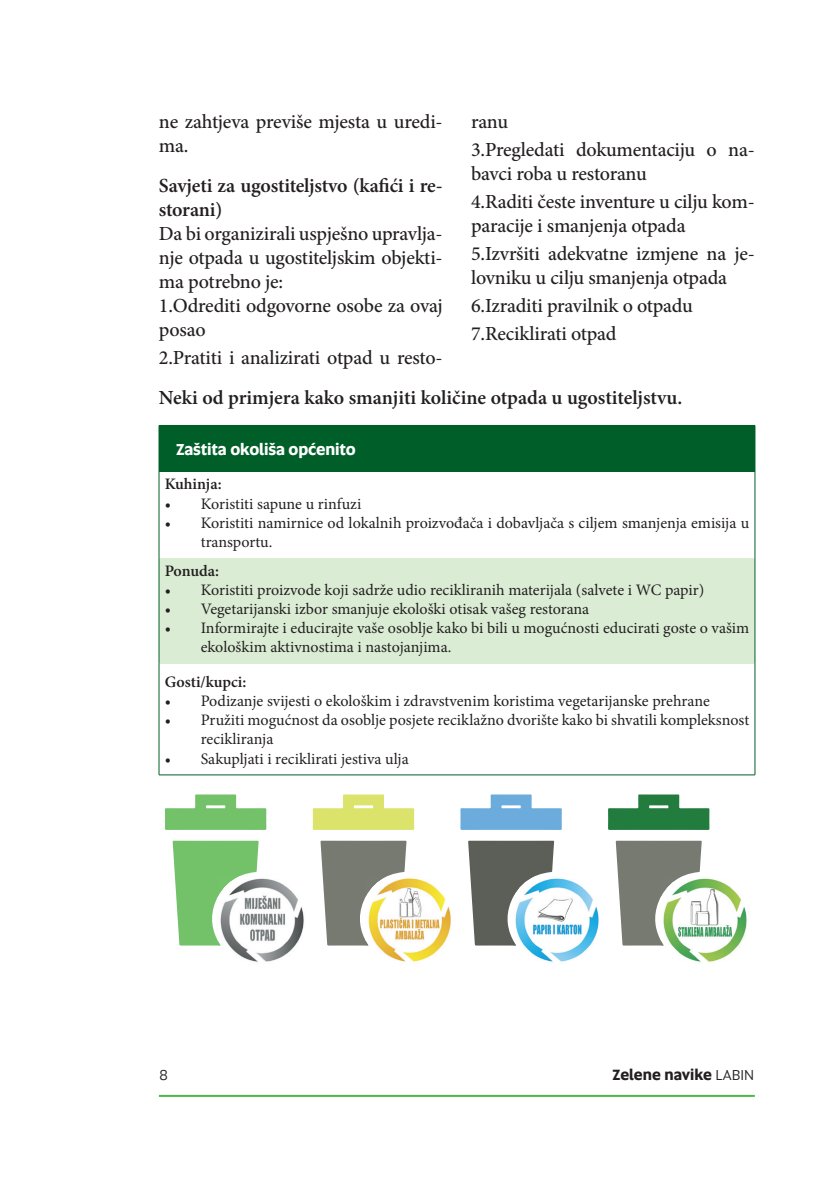
<style>
.page{position:relative;width:840px;height:1191px;background:#fff}
.page>*{position:absolute;margin:0;border:0;box-sizing:border-box;transform-origin:0 0}
.t1{font:500 20px/24px "Minion Pro";letter-spacing:-.01em;color:#231f20}
.t2{font:600 20px/24px "Minion Pro";letter-spacing:-.005em;color:#231f20}
.t3{font:16px/19.2px "Minion Pro";color:#231f20}
.tekst_table_-_big{font:600 16px "Minion Pro";color:#231f20}
.tekst_table_-_big-2{font:700 16px "Altis";letter-spacing:-.01em;color:#fff}
.t4{font:700 15px "Altis";color:#231f20}
.t5{font:15px "Altis";color:#231f20}
.s1{font-weight:400}
</style>
<div class="page">
<hr style="left:159px;top:1094px;width:595px;height:2px;background:#4cb848">
<div style="left:159px;top:425px;width:595px;height:47px;background:#005f29"></div>
<div style="left:159px;top:558px;width:595px;height:106px;background:#daecd4"></div>
<hr style="left:754px;top:425px;width:1px;height:47px;background:#005f29">
<hr style="left:159px;top:472px;width:1px;height:86px;background:#005f29">
<hr style="left:754px;top:472px;width:1px;height:86px;background:#005f29">
<hr style="left:159px;top:558px;width:1px;height:106px;background:#005f29">
<hr style="left:754px;top:558px;width:1px;height:106px;background:#005f29">
<hr style="left:159px;top:664px;width:1px;height:111px;background:#005f29">
<hr style="left:754px;top:664px;width:1px;height:111px;background:#005f29">
<hr style="left:159px;top:774px;width:595px;height:1px;background:#005f29">
<svg style="left:172px;top:840px;width:86px;height:105px;background:#82c87a"></svg>
<svg style="left:165px;top:794px;width:101px;height:36px"></svg>
<img style="left:217px;top:876px;width:87px;height:86px">
<img style="left:219px;top:878px;width:84px;height:84px;border-radius:42px">
<img style="left:217px;top:876px;width:22px;height:69px">
<svg style="left:320px;top:840px;width:86px;height:105px;background:#858880"></svg>
<svg style="left:312px;top:794px;width:102px;height:36px"></svg>
<img style="left:365px;top:876px;width:86px;height:86px">
<img style="left:367px;top:878px;width:84px;height:84px;border-radius:42px">
<img style="left:365px;top:876px;width:22px;height:69px">
<svg style="left:468px;top:840px;width:86px;height:105px;background:#6d7068"></svg>
<svg style="left:460px;top:794px;width:101px;height:36px"></svg>
<img style="left:513px;top:876px;width:86px;height:86px">
<img style="left:515px;top:878px;width:84px;height:84px;border-radius:42px">
<img style="left:513px;top:876px;width:21px;height:69px">
<svg style="left:615px;top:840px;width:86px;height:105px;background:#858880"></svg>
<svg style="left:608px;top:794px;width:101px;height:36px"></svg>
<img style="left:660px;top:876px;width:87px;height:86px">
<img style="left:662px;top:878px;width:84px;height:84px;border-radius:42px">
<img style="left:660px;top:876px;width:22px;height:69px">
<p class="t1" style="left:159px;top:110px;width:285px">ne zahtjeva previše mjesta u uredi&shy;ma.</p>
<p class="t2" style="left:159px;top:173px;width:285px">Savjeti za ugostiteljstvo (kafići i re&shy;storani)</p>
<p class="t1" style="left:159px;top:222px;width:285px;text-align:justify">Da bi organizirali uspješno upravlja&shy;nje otpada u ugostiteljskim objekti&shy;ma potrebno je:</p>
<p class="t1" style="left:159px;top:294px;width:285px">1.Odrediti odgovorne osobe za ovaj posao</p>
<p class="t1" style="left:159px;top:346px;width:285px">2.Pratiti i analizirati otpad u resto-</p>
<p class="t1" style="left:471px;top:110px;width:39px">ranu</p>
<p class="t1" style="left:471px;top:138px;width:285px">3.Pregledati dokumentaciju o na&shy;bavci roba u restoranu</p>
<p class="t1" style="left:471px;top:190px;width:285px">4.Raditi česte inventure u cilju kom&shy;paracije i smanjenja otpada</p>
<p class="t1" style="left:471px;top:242px;width:285px">5.Izvršiti adekvatne izmjene na je&shy;lovniku u cilju smanjenja otpada</p>
<p class="t1" style="left:471px;top:294px;width:223px">6.Izraditi pravilnik o otpadu</p>
<p class="t1" style="left:471px;top:322px;width:147px">7.Reciklirati otpad</p>
<p class="t2" style="left:159px;top:386px;width:524px">Neki od primjera kako smanjiti količine otpada u ugostiteljstvu.</p>
<p class="tekst_table_-_big-2" style="left:176px;top:437px;width:181px">Zaštita okoliša općenito</p>
<p class="tekst_table_-_big" style="left:165px;top:473px;width:58px">Kuhinja:</p>
<p class="t3" style="left:165px;top:494px;width:198px">• Koristiti sapune u rinfuzi</p>
<p class="t3" style="left:201px;top:513px;width:549px;text-indent:-36px">• Koristiti namirnice od lokalnih proizvođača i dobavljača s ciljem smanjenja emisija u transportu.</p>
<p class="tekst_table_-_big" style="left:165px;top:559px;width:56px">Ponuda:</p>
<p class="t3" style="left:165px;top:580px;width:540px">• Koristiti proizvode koji sadrže udio recikliranih materijala (salvete i WC papir)</p>
<p class="t3" style="left:165px;top:599px;width:426px">• Vegetarijanski izbor smanjuje ekološki otisak vašeg restorana</p>
<p class="t3" style="left:201px;top:618px;width:550px;text-indent:-36px">• Informirajte i educirajte vaše osoblje kako bi bili u mogućnosti educirati goste o vašim ekološkim aktivnostima i nastojanjima.</p>
<p class="tekst_table_-_big" style="left:165px;top:670px;width:83px">Gosti/kupci:</p>
<p class="t3" style="left:165px;top:691px;width:546px">• Podizanje svijesti o ekološkim i zdravstvenim koristima vegetarijanske prehrane</p>
<p class="t3" style="left:201px;top:710px;width:549px;text-indent:-36px">• Pružiti mogućnost da osoblje posjete reciklažno dvorište kako bi shvatili kompleksnost recikliranja</p>
<p class="t3" style="left:165px;top:749px;width:245px">• Sakupljati i reciklirati jestiva ulja</p>
<p class="t5" style="left:159px;top:1065px;width:10px">8</p>
<p class="t4" style="left:612px;top:1064px;width:143px">Zelene navike <span class="s1">LABIN</span></p>
</div>
